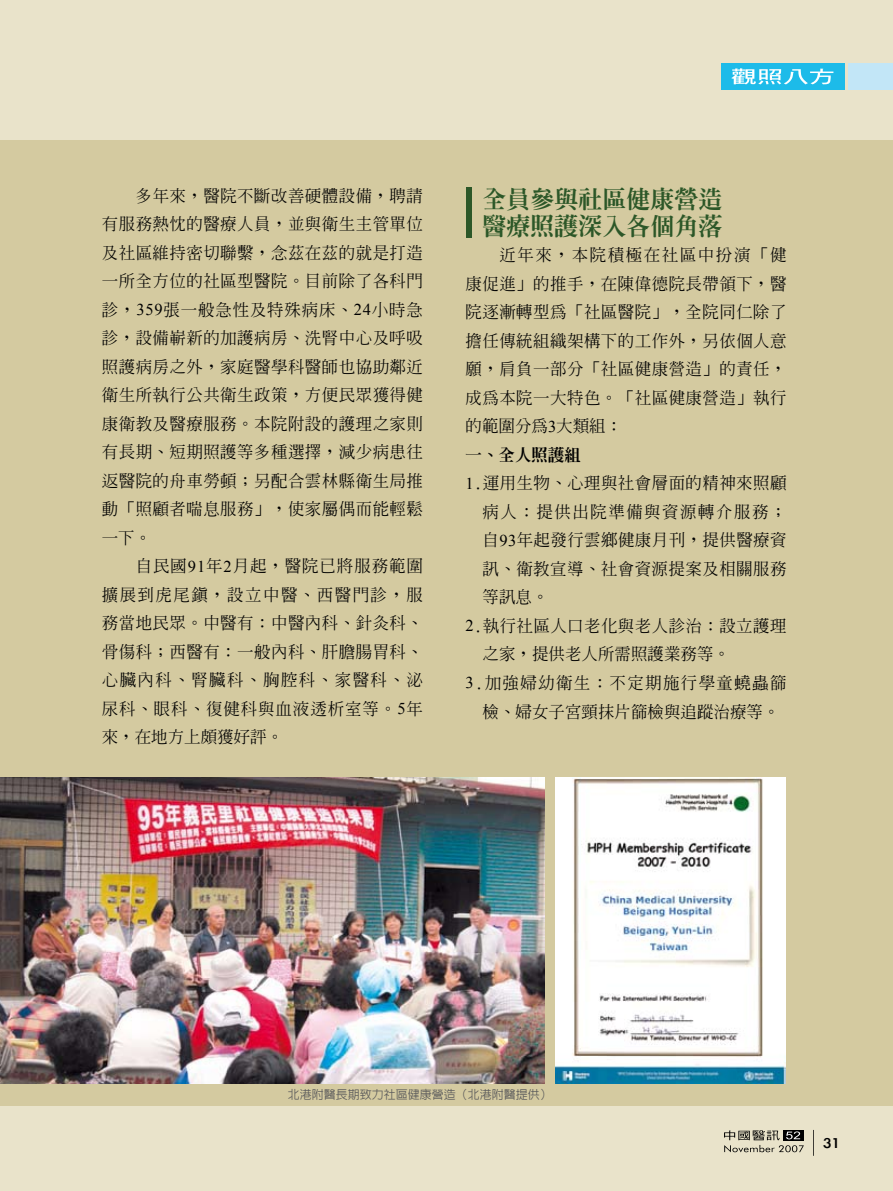
<style>
.page{position:relative;width:893px;height:1191px;background:#e9e3ca}
.page>*{position:absolute;margin:0;border:0;box-sizing:border-box;transform-origin:0 0}
.t1{font:800 24px/27px "Inn Ming";color:#2c5728}
.t2{font:500 16.5px/28.5px "Inn Ming";letter-spacing:.025em;color:#000;text-align:justify}
.t3{font:500 16.5px "Inn Ming";color:#000}
.t4{font:500 16.5px "Inn Ming";letter-spacing:.08em;color:#000}
.t5{font:500 16.5px "Inn Ming";letter-spacing:.09em;color:#000}
.t6{font:500 16.5px "Inn Ming";letter-spacing:.095em;color:#000}
.t7{font:800 16.5px "Inn Ming";color:#000}
.t8{font:16.2px "Li Gothic Med";color:#000;scale:1.11 1}
.t9{font:500 12px "Lin Gothic";color:#58585a}
.s1{font-family:"Times New Roman";font-weight:400}
</style>
<div class="page">
<div style="left:0;top:140px;width:893px;height:965px;background:#d4caa0"></div>
<img style="left:0;top:777px;width:544px;height:306px">
<img style="left:555px;top:777px;width:231px;height:306px">
<div style="left:466px;top:187px;width:6px;height:50px;background:#2c5728"></div>
<svg style="left:813px;top:1130px;width:1px;height:25px"></svg>
<svg style="left:724px;top:1130px;width:80px;height:22px"></svg>
<div style="left:721px;top:64px;width:123px;height:26px;background:#1dbbe9"></div>
<svg style="left:731px;top:68px;width:102px;height:16px"></svg>
<div style="left:848px;top:64px;width:45px;height:26px;background:#c2e6f7"></div>
<p class="t2" style="left:102px;top:181px;width:323px;text-indent:34px">多年來，醫院不斷改善硬體設備，聘請有服務熱忱的醫療人員，並與衛生主管單位及社區維持密切聯繫，念茲在茲的就是打造一所全方位的社區型醫院。目前除了各科門診，<span class="s1">359</span>張一般急性及特殊病床、<span class="s1">24</span>小時急診，設備嶄新的加護病房、洗腎中心及呼吸照護病房之外，家庭醫學科醫師也協助鄰近衛生所執行公共衛生政策，方便民眾獲得健康衛教及醫療服務。本院附設的護理之家則有長期、短期照護等多種選擇，減少病患往返醫院的舟車勞頓；另配合雲林縣衛生局推動「照顧者喘息服務」，使家屬偶而能輕鬆一下。</p>
<p class="t2" style="left:102px;top:551px;width:323px;text-indent:34px">自民國<span class="s1">91</span>年<span class="s1">2</span>月起，醫院已將服務範圍擴展到虎尾鎮，設立中醫、西醫門診，服務當地民眾。中醫有：中醫內科、針灸科、骨傷科；西醫有：一般內科、肝膽腸胃科、心臟內科、腎臟科、胸腔科、家醫科、泌尿科、眼科、復健科與血液透析室等。<span class="s1">5</span>年來，在地方上頗獲好評。</p>
<h1 class="t1" style="left:482px;top:185px;width:241px">全員參與社區健康營造醫療照護深入各個角落</h1>
<p class="t6" style="left:499px;top:247px;width:289px">近年來，本院積極在社區中扮演「健</p>
<p class="t2" style="left:465px;top:269px;width:323px">康促進」的推手，在陳偉德院長帶領下，醫</p>
<p class="t2" style="left:465px;top:298px;width:323px">院逐漸轉型為「社區醫院」，全院同仁除了</p>
<p class="t2" style="left:465px;top:326px;width:323px">擔任傳統組織架構下的工作外，另依個人意</p>
<p class="t2" style="left:465px;top:355px;width:323px">願，肩負一部分「社區健康營造」的責任，</p>
<p class="t2" style="left:465px;top:383px;width:323px">成為本院一大特色。「社區健康營造」執行</p>
<p class="t3" style="left:465px;top:418px;width:158px">的範圍分為<span class="s1">3</span>大類組：</p>
<p class="t7" style="left:465px;top:446px;width:117px">一、全人照護組</p>
<p class="t2" style="left:465px;top:469px;width:323px"><span class="s1">1</span>.運用生物、心理與社會層面的精神來照顧</p>
<p class="t5" style="left:482px;top:503px;width:306px">病人：提供出院準備與資源轉介服務；</p>
<p class="t2" style="left:482px;top:526px;width:306px">自<span class="s1">93</span>年起發行雲鄉健康月刊，提供醫療資</p>
<p class="t2" style="left:482px;top:554px;width:306px">訊、衛教宣導、社會資源提案及相關服務</p>
<p class="t2" style="left:482px;top:583px;width:67px">等訊息。</p>
<p class="t2" style="left:465px;top:611px;width:323px"><span class="s1">2</span>.執行社區人口老化與老人診治：設立護理</p>
<p class="t3" style="left:482px;top:646px;width:249px">之家，提供老人所需照護業務等。</p>
<p class="t4" style="left:465px;top:674px;width:323px"><span class="s1">3</span>.加強婦幼衛生：不定期施行學童蟯蟲篩</p>
<p class="t3" style="left:482px;top:703px;width:298px">檢、婦女子宮頸抹片篩檢與追蹤治療等。</p>
<p class="t9" style="left:288px;top:1088px;width:266px">北港附醫長期致力社區健康營造（北港附醫提供）</p>
<p class="t8" style="left:823px;top:1134px;width:17px">31</p>
</div>
